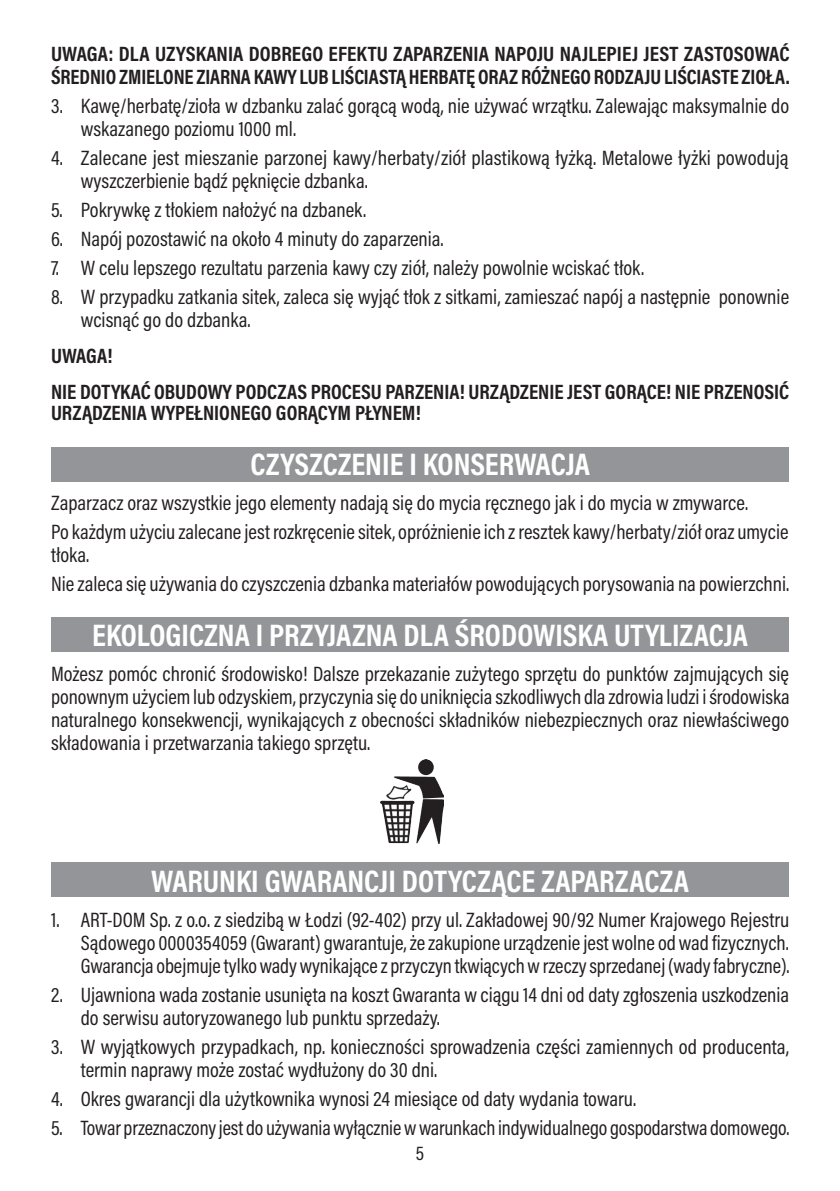
<style>
.page{position:relative;width:840px;height:1191px;background:#fff}
.page>*{position:absolute;margin:0;border:0;box-sizing:border-box;transform-origin:0 0}
.naglowek{font:700 31.4px "Acumin Pro Cond";color:#fff}
.txt02_mały{font:21px/23px "Acumin Pro Cond";color:#231f20}
.Należy01{font:700 21px/23px "Acumin Pro Cond";color:#231f20}
.t1{font:20px "Acumin Pro Cond";color:#231f20}
</style>
<div class="page">
<div style="left:51px;top:862px;width:737px;height:35px;background:#939598"></div>
<div style="left:51px;top:618px;width:737px;height:34px;background:#939598"></div>
<div style="left:51px;top:447px;width:737px;height:35px;background:#939598"></div>
<img style="left:380px;top:760px;width:63px;height:83px">
<p class="Należy01" style="left:51px;top:42px;width:739px">UWAGA: DLA UZYSKANIA DOBREGO EFEKTU ZAPARZENIA NAPOJU NAJLEPIEJ JEST ZASTOSOWAĆ<br>ŚREDNIO ZMIELONE ZIARNA KAWY LUB LIŚCIASTĄ HERBATĘ ORAZ RÓŻNEGO RODZAJU LIŚCIASTE ZIOŁA.</p>
<p class="txt02_mały" style="left:81px;top:94px;width:709px;text-indent:-30px">3. Kawę/herbatę/zioła w dzbanku zalać gorącą wodą, nie używać wrzątku. Zalewając maksymalnie do wskazanego poziomu 1000 ml.</p>
<p class="txt02_mały" style="left:81px;top:146px;width:709px;text-indent:-30px">4. Zalecane jest mieszanie parzonej kawy/herbaty/ziół plastikową łyżką. Metalowe łyżki powodują wyszczerbienie bądź pęknięcie dzbanka.</p>
<p class="txt02_mały" style="left:51px;top:198px;width:316px">5. Pokrywkę z tłokiem nałożyć na dzbanek.</p>
<p class="txt02_mały" style="left:51px;top:227px;width:394px">6. Napój pozostawić na około 4 minuty do zaparzenia.</p>
<p class="txt02_mały" style="left:51px;top:256px;width:594px">7. W celu lepszego rezultatu parzenia kawy czy ziół, należy powolnie wciskać tłok.</p>
<p class="txt02_mały" style="left:81px;top:285px;width:709px;text-indent:-30px">8. W przypadku zatkania sitek, zaleca się wyjąć tłok z sitkami, zamieszać napój a następnie ponownie wcisnąć go do dzbanka.</p>
<p class="Należy01" style="left:51px;top:343px;width:63px">UWAGA!</p>
<p class="Należy01" style="left:51px;top:380px;width:739px;line-height:21px">NIE DOTYKAĆ OBUDOWY PODCZAS PROCESU PARZENIA! URZĄDZENIE JEST GORĄCE! NIE PRZENOSIĆ<br>URZĄDZENIA WYPEŁNIONEGO GORĄCYM PŁYNEM!</p>
<p class="naglowek" style="left:250px;top:443px;width:340px">CZYSZCZENIE I KONSERWACJA</p>
<p class="txt02_mały" style="left:51px;top:490px;width:698px">Zaparzacz oraz wszystkie jego elementy nadają się do mycia ręcznego jak i do mycia w zmywarce.</p>
<p class="txt02_mały" style="left:51px;top:519px;width:738px">Po każdym użyciu zalecane jest rozkręcenie sitek, opróżnienie ich z resztek kawy/herbaty/ziół oraz umycie tłoka.</p>
<p class="txt02_mały" style="left:51px;top:571px;width:739px">Nie zaleca się używania do czyszczenia dzbanka materiałów powodujących porysowania na powierzchni.</p>
<p class="naglowek" style="left:92px;top:614px;width:657px">EKOLOGICZNA I PRZYJAZNA DLA ŚRODOWISKA UTYLIZACJA</p>
<p class="txt02_mały" style="left:51px;top:661px;width:739px;text-align:justify">Możesz pomóc chronić środowisko! Dalsze przekazanie zużytego sprzętu do punktów zajmujących się ponownym użyciem lub odzyskiem, przyczynia się do uniknięcia szkodliwych dla zdrowia ludzi i środowiska naturalnego konsekwencji, wynikających z obecności składników niebezpiecznych oraz niewłaściwego składowania i przetwarzania takiego sprzętu.</p>
<p class="naglowek" style="left:151px;top:861px;width:539px">WARUNKI GWARANCJI DOTYCZĄCE ZAPARZACZA</p>
<p class="txt02_mały" style="left:81px;top:908px;width:710px;text-align:justify;text-indent:-30px">1. ART-DOM Sp. z o.o. z siedzibą w Łodzi (92-402) przy ul. Zakładowej 90/92 Numer Krajowego Rejestru Sądowego 0000354059 (Gwarant) gwarantuje, że zakupione urządzenie jest wolne od wad fizycznych.<br>Gwarancja obejmuje tylko wady wynikające z przyczyn tkwiących w rzeczy sprzedanej (wady fabryczne).</p>
<p class="txt02_mały" style="left:81px;top:983px;width:709px;text-indent:-30px">2. Ujawniona wada zostanie usunięta na koszt Gwaranta w ciągu 14 dni od daty zgłoszenia uszkodzenia do serwisu autoryzowanego lub punktu sprzedaży.</p>
<p class="txt02_mały" style="left:81px;top:1035px;width:709px;text-indent:-30px">3. W wyjątkowych przypadkach, np. konieczności sprowadzenia części zamiennych od producenta, termin naprawy może zostać wydłużony do 30 dni.</p>
<p class="txt02_mały" style="left:51px;top:1087px;width:586px">4. Okres gwarancji dla użytkownika wynosi 24 miesiące od daty wydania towaru.</p>
<p class="txt02_mały" style="left:51px;top:1116px;width:739px">5. Towar przeznaczony jest do używania wyłącznie w warunkach indywidualnego gospodarstwa domowego.</p>
<p class="t1" style="left:415px;top:1140px;width:10px">5</p>
</div>
